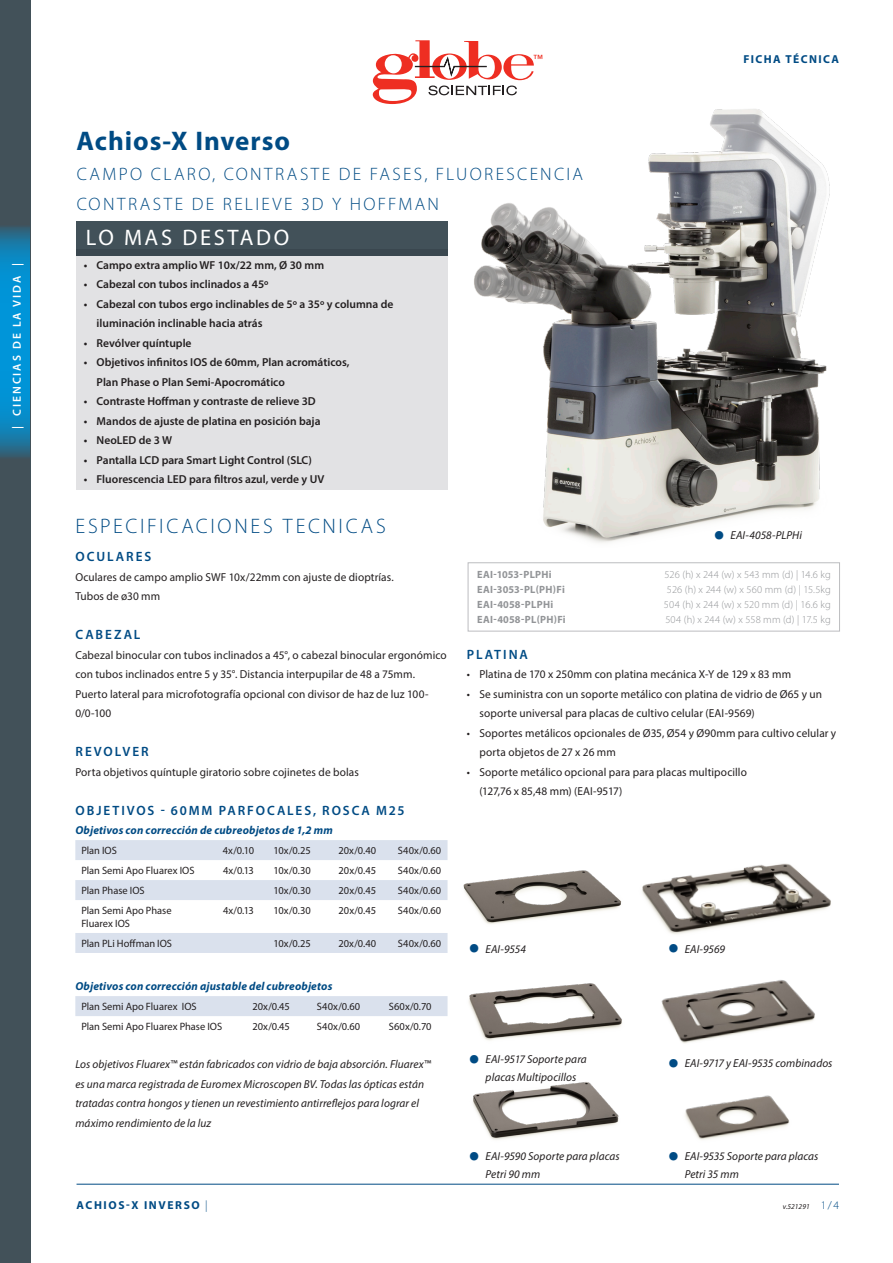
<style>
.page{position:relative;width:893px;height:1263px;background:#fff}
.page>*{position:absolute;margin:0;border:0;box-sizing:border-box;transform-origin:0 0}
.productkop{font:700 27px "Myriad Pro";letter-spacing:.035em;color:#004b84}
.highlights{font:22.5px "Myriad Pro";letter-spacing:.12em;color:#fff}
.product_onder_kop{font:300 21px "Myriad Pro";letter-spacing:.125em;color:#004b84}
.product_onder_kop-2{font:300 18px/30px "Myriad Pro";letter-spacing:.135em;color:#004b84}
.tussenkop{font:600 13.5px "Myriad Pro";letter-spacing:.15em;color:#004b84}
.plat{font:11.55px/19.5px "Myriad Pro";letter-spacing:.01em;color:#231f20}
.t1{font:600 11.55px/19.5px "Myriad Pro";color:#231f20}
.italic_vast{font:italic 11.55px/18px "Myriad Pro";letter-spacing:.005em;color:#231f20}
.bold_blauw{font:italic 700 11.55px "Myriad Pro";letter-spacing:.015em;color:#004b84}
.t2{font:700 11.55px "Myriad Pro";letter-spacing:.13em;color:#004b84}
.t3{font:600 11.55px "Myriad Pro";letter-spacing:.17em;color:#fff}
.tabel{font:10.65px "Myriad Pro";color:#231f20}
.dimensions_1{font:300 10.5px "Myriad Pro";letter-spacing:.01em;color:#939598}
.dimensions_1-2{font:700 10.5px "Myriad Pro";letter-spacing:.025em;color:#939598}
.t4{font:500 10.05px "Helvetica Neue";color:#ee2e22}
.t5{font:italic 7.5px "Myriad Pro";color:#231f20}
.s1{font-size:40.5px;color:#004b84}
.s2{font-weight:300}
.s3{font-weight:300;font-style:normal;font-size:11.55px;color:#004b84}
</style>
<div class="page">
<hr style="left:77px;top:1184px;width:762px;height:1px;background:#004b84">
<img style="left:642px;top:863px;width:189px;height:71px">
<img style="left:463px;top:870px;width:158px;height:54px">
<img style="left:661px;top:980px;width:154px;height:63px">
<img style="left:469px;top:983px;width:153px;height:58px">
<img style="left:685px;top:1095px;width:105px;height:45px">
<img style="left:473px;top:1082px;width:146px;height:58px">
<svg style="left:373px;top:40px;width:161px;height:64px"></svg>
<div style="left:0;top:0;width:30px;height:1263px;background:#425159"></div>
<div style="left:77px;top:221px;width:371px;height:34px;background:#425159"></div>
<div style="left:77px;top:249px;width:371px;height:240px;background:#e2e2e4"></div>
<img style="left:457px;top:93px;width:373px;height:450px">
<div style="left:468px;top:562px;width:372px;height:69px;border:1px solid #bcbdc0"></div>
<svg style="left:0;top:227px;width:30px;height:230px;background:#098ac5"></svg>
<svg style="left:75px;top:840px;width:373px;height:113px"></svg>
<div style="left:75px;top:996px;width:373px;height:20px;background:#dae1ed"></div>
<p class="t3" style="left:10px;top:429px;width:168px;rotate:-90deg">| CIENCIAS DE LA VIDA |</p>
<p class="t4" style="left:533px;top:51px;width:11px">™</p>
<p class="productkop" style="left:77px;top:123px;width:215px">Achios-X Inverso</p>
<p class="product_onder_kop-2" style="left:77px;top:159px;width:508px">CAMPO CLARO, CONTRASTE DE FASES, FLUORESCENCIA<br>CONTRASTE DE RELIEVE 3D Y HOFFMAN</p>
<p class="t2" style="left:743px;top:51px;width:97px">FICHA TÉCNICA</p>
<p class="highlights" style="left:86px;top:224px;width:205px">LO MAS DESTADO</p>
<p class="t1" style="left:84px;top:255px;width:242px">• Campo extra amplio WF 10x/22 mm, Ø 30 mm</p>
<p class="t1" style="left:84px;top:274px;width:186px">• Cabezal con tubos inclinados a 45º</p>
<p class="t1" style="left:97px;top:294px;width:298px;text-indent:-13px">• Cabezal con tubos ergo inclinables de 5º a 35º y columna de iluminación inclinable hacia atrás</p>
<p class="t1" style="left:84px;top:333px;width:109px">• Revólver quíntuple</p>
<p class="t1" style="left:97px;top:352px;width:254px;text-indent:-13px">• Objetivos infinitos IOS de 60mm, Plan acromáticos,<br>Plan Phase o Plan Semi-Apocromático</p>
<p class="t1" style="left:84px;top:391px;width:234px">• Contraste Hoffman y contraste de relieve 3D</p>
<p class="t1" style="left:84px;top:411px;width:238px">• Mandos de ajuste de platina en posición baja</p>
<p class="t1" style="left:84px;top:430px;width:90px">• NeoLED de 3 W</p>
<p class="t1" style="left:84px;top:450px;width:230px">• Pantalla LCD para Smart Light Control (SLC)</p>
<p class="t1" style="left:84px;top:469px;width:242px">• Fluorescencia LED para filtros azul, verde y UV</p>
<p class="product_onder_kop" style="left:76px;top:513px;width:312px">ESPECIFICACIONES TECNICAS</p>
<p class="tussenkop" style="left:75px;top:548px;width:77px">OCULARES</p>
<p class="plat" style="left:75px;top:567px;width:320px">Oculares de campo amplio SWF 10x/22mm con ajuste de dioptrías.<br>Tubos de ø30 mm</p>
<p class="tussenkop" style="left:75px;top:626px;width:67px">CABEZAL</p>
<p class="plat" style="left:75px;top:645px;width:373px">Cabezal binocular con tubos inclinados a 45°, o cabezal binocular ergonómico con tubos inclinados entre 5 y 35°. Distancia interpupilar de 48 a 75mm.<br>Puerto lateral para microfotografía opcional con divisor de haz de luz 100- 0/0-100</p>
<p class="tussenkop" style="left:75px;top:743px;width:75px">REVOLVER</p>
<p class="plat" style="left:75px;top:762px;width:285px">Porta objetivos quíntuple giratorio sobre cojinetes de bolas</p>
<p class="tussenkop" style="left:75px;top:801px;width:331px">OBJETIVOS - 60MM PARFOCALES, ROSCA M25</p>
<p class="bold_blauw" style="left:75px;top:823px;width:259px">Objetivos con corrección de cubreobjetos de 1,2 mm</p>
<p class="tabel" style="left:81px;top:844px;width:37px">Plan IOS</p>
<p class="tabel" style="left:223px;top:844px;width:33px">4x/0.10</p>
<p class="tabel" style="left:273px;top:844px;width:39px">10x/0.25</p>
<p class="tabel" style="left:338px;top:844px;width:39px">20x/0.40</p>
<p class="tabel" style="left:398px;top:844px;width:45px">S40x/0.60</p>
<p class="tabel" style="left:81px;top:864px;width:115px">Plan Semi Apo Fluarex IOS</p>
<p class="tabel" style="left:223px;top:864px;width:32px">4x/0.13</p>
<p class="tabel" style="left:273px;top:864px;width:39px">10x/0.30</p>
<p class="tabel" style="left:339px;top:864px;width:39px">20x/0.45</p>
<p class="tabel" style="left:398px;top:864px;width:45px">S40x/0.60</p>
<p class="tabel" style="left:81px;top:884px;width:65px">Plan Phase IOS</p>
<p class="tabel" style="left:273px;top:884px;width:39px">10x/0.30</p>
<p class="tabel" style="left:339px;top:884px;width:39px">20x/0.45</p>
<p class="tabel" style="left:398px;top:884px;width:45px">S40x/0.60</p>
<p class="tabel" style="left:81px;top:904px;width:92px">Plan Semi Apo Phase</p>
<p class="tabel" style="left:81px;top:917px;width:50px">Fluarex IOS</p>
<p class="tabel" style="left:223px;top:904px;width:32px">4x/0.13</p>
<p class="tabel" style="left:273px;top:904px;width:39px">10x/0.30</p>
<p class="tabel" style="left:339px;top:904px;width:39px">20x/0.45</p>
<p class="tabel" style="left:398px;top:904px;width:45px">S40x/0.60</p>
<p class="tabel" style="left:81px;top:937px;width:92px">Plan PLi Hoffman IOS</p>
<p class="tabel" style="left:273px;top:937px;width:39px">10x/0.25</p>
<p class="tabel" style="left:338px;top:937px;width:39px">20x/0.40</p>
<p class="tabel" style="left:398px;top:937px;width:45px">S40x/0.60</p>
<p class="bold_blauw" style="left:75px;top:979px;width:259px">Objetivos con corrección ajustable del cubreobjetos</p>
<p class="tabel" style="left:81px;top:1000px;width:117px">Plan Semi Apo Fluarex IOS</p>
<p class="tabel" style="left:252px;top:1000px;width:39px">20x/0.45</p>
<p class="tabel" style="left:317px;top:1000px;width:45px">S40x/0.60</p>
<p class="tabel" style="left:389px;top:1000px;width:44px">S60x/0.70</p>
<p class="tabel" style="left:81px;top:1020px;width:142px">Plan Semi Apo Fluarex Phase IOS</p>
<p class="tabel" style="left:252px;top:1020px;width:39px">20x/0.45</p>
<p class="tabel" style="left:317px;top:1020px;width:45px">S40x/0.60</p>
<p class="tabel" style="left:389px;top:1020px;width:44px">S60x/0.70</p>
<p class="italic_vast" style="left:75px;top:1054px;width:357px;line-height:19.5px">Los objetivos Fluarex™ están fabricados con vidrio de baja absorción. Fluarex™ es una marca registrada de Euromex Microscopen BV. Todas las ópticas están tratadas contra hongos y tienen un revestimiento antirreflejos para lograr el máximo rendimiento de la luz</p>
<p class="italic_vast" style="left:714px;top:526px;width:90px"><span class="s1">•</span> EAI-4058-PLPHi</p>
<p class="dimensions_1-2" style="left:477px;top:568px;width:76px">EAI-1053-PLPHi</p>
<p class="dimensions_1" style="left:664px;top:568px;width:168px">526 (h) x 244 (w) x 543 mm (d) | 14.6 kg</p>
<p class="dimensions_1-2" style="left:477px;top:583px;width:89px">EAI-3053-PL(PH)Fi</p>
<p class="dimensions_1" style="left:667px;top:583px;width:165px">526 (h) x 244 (w) x 560 mm (d) | 15.5kg</p>
<p class="dimensions_1-2" style="left:477px;top:598px;width:78px">EAI-4058-PLPHi</p>
<p class="dimensions_1" style="left:664px;top:598px;width:168px">504 (h) x 244 (w) x 520 mm (d) | 16.6 kg</p>
<p class="dimensions_1-2" style="left:477px;top:613px;width:90px">EAI-4058-PL(PH)Fi</p>
<p class="dimensions_1" style="left:665px;top:613px;width:167px">504 (h) x 244 (w) x 558 mm (d) | 17.5 kg</p>
<p class="tussenkop" style="left:467px;top:645px;width:62px">PLATINA</p>
<p class="plat" style="left:467px;top:664px;width:326px">• Platina de 170 x 250mm con platina mecánica X-Y de 129 x 83 mm</p>
<p class="plat" style="left:479px;top:684px;width:344px;text-indent:-13px">• Se suministra con un soporte metálico con platina de vidrio de Ø65 y un soporte universal para placas de cultivo celular (EAI-9569)</p>
<p class="plat" style="left:479px;top:723px;width:358px;text-indent:-13px">• Soportes metálicos opcionales de Ø35, Ø54 y Ø90mm para cultivo celular y porta objetos de 27 x 26 mm</p>
<p class="plat" style="left:479px;top:762px;width:269px;text-indent:-13px">• Soporte metálico opcional para para placas multipocillo (127,76 x 85,48 mm) (EAI-9517)</p>
<p class="italic_vast" style="left:469px;top:939px;width:59px"><span class="s1">•</span> EAI-9554</p>
<p class="italic_vast" style="left:668px;top:939px;width:59px"><span class="s1">•</span> EAI-9569</p>
<p class="italic_vast" style="left:469px;top:1050px;width:120px;text-align:center"><span class="s1">•</span> EAI-9517 Soporte para placas Multipocillos</p>
<p class="italic_vast" style="left:668px;top:1054px;width:166px"><span class="s1">•</span> EAI-9717 y EAI-9535 combinados</p>
<p class="italic_vast" style="left:486px;top:1147px;width:135px;text-indent:-17px"><span class="s1">•</span> EAI-9590 Soporte para placas<br>Petri 90 mm</p>
<p class="italic_vast" style="left:685px;top:1147px;width:135px;text-indent:-17px"><span class="s1">•</span> EAI-9535 Soporte para placas<br>Petri 35 mm</p>
<p class="t2" style="left:77px;top:1197px;width:133px">ACHIOS-X INVERSO <span class="s2">|</span></p>
<p class="t5" style="left:783px;top:1201px;width:58px">v.521291 <span class="s3">1/4</span></p>
</div>
